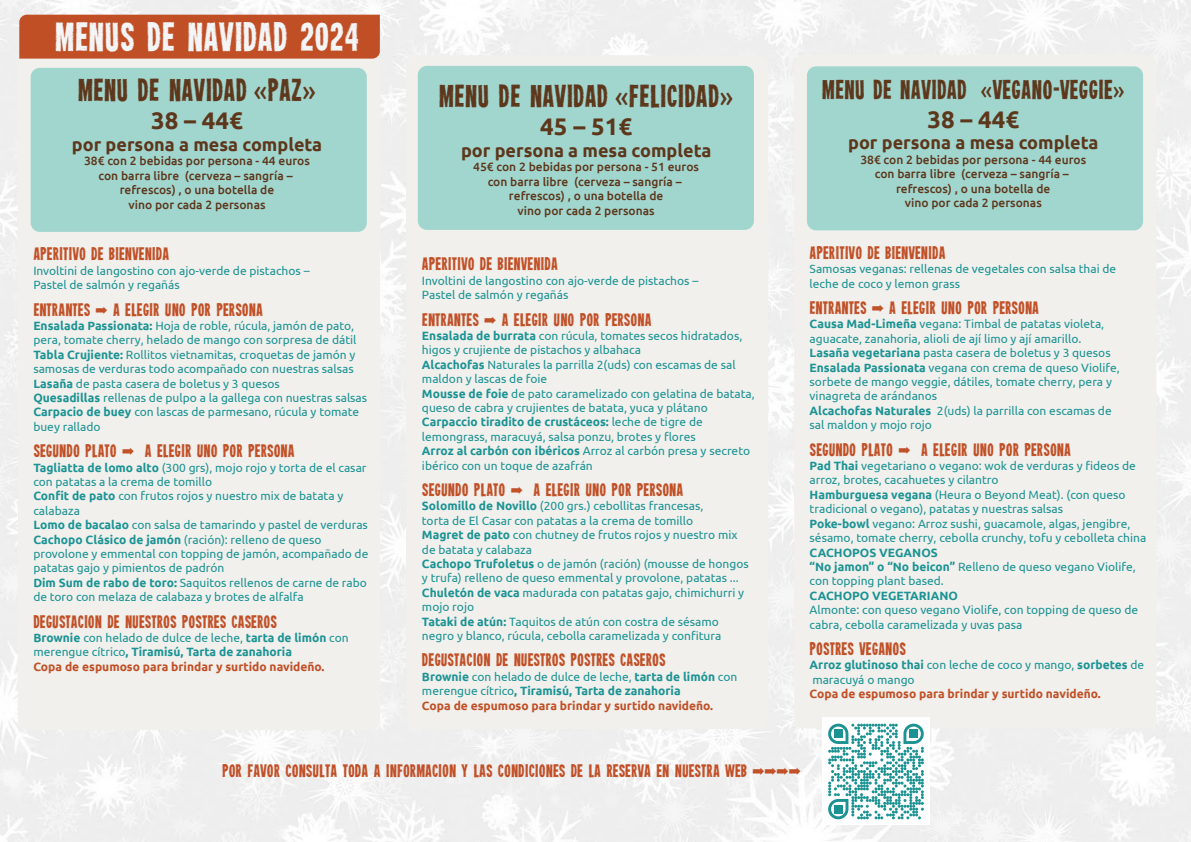
<style>
.page{position:relative;width:1191px;height:842px;background:#fff}
.page>*{position:absolute;margin:0;border:0;box-sizing:border-box;transform-origin:0 0}
.t1{font:36px "Heavyweight";color:#f4f5f6}
.t2{font:28px "Heavyweight";color:#5d371b}
.t3{font:24px "Heavyweight";color:#5d371b}
.t4{font:700 24px "Ubuntu";color:#5d371b}
.t5{font:700 18px "Ubuntu";color:#5d371b}
.t6{font:16px "Heavyweight";color:#c14f26}
.t7{font:12px/14.4px "Ubuntu";color:#1c9394}
.t8{font:500 12px/14.4px "Ubuntu";color:#5d371b;text-align:center}
.t9{font:700 12px/14.4px "Ubuntu";color:#1c9394}
.t10{font:700 12px "Ubuntu";color:#c14f26}
.s1{font-family:"Ubuntu"}
.s2{font-weight:700}
.s3{font-weight:400}
.s4{color:#c14f26}
</style>
<div class="page">
<div style="left:18px;top:56px;width:362px;height:674px;background:#f1f0ec;border-radius:9px"></div>
<div style="left:406px;top:55px;width:362px;height:674px;background:#f1f0ec;border-radius:9px"></div>
<div style="left:31px;top:68px;width:336px;height:164px;background:#a1d6cf;border-radius:9px"></div>
<div style="left:418px;top:66px;width:336px;height:164px;background:#a1d6cf;border-radius:9px"></div>
<div style="left:19px;top:15px;width:361px;height:44px;background:#c14f26"></div>
<div style="left:794px;top:55px;width:362px;height:673px;background:#f1f0ec;border-radius:9px"></div>
<div style="left:807px;top:66px;width:336px;height:164px;background:#a1d6cf;border-radius:9px"></div>
<div style="left:822px;top:718px;width:107px;height:107px;background:#fff"></div>
<svg style="left:828px;top:724px;width:96px;height:95px"></svg>
<div style="left:834px;top:729px;width:8px;height:9px;background:#1c9292"></div>
<div style="left:909px;top:729px;width:9px;height:9px;background:#1c9292"></div>
<div style="left:834px;top:805px;width:8px;height:8px;background:#1c9292"></div>
<h1 class="t1" style="left:55px;top:22px;width:306px">MENUS DE NAVIDAD 2024</h1>
<h2 class="t2" style="left:78px;top:78px;width:240px">MENU DE NAVIDAD <span class="s1">«</span>PAZ<span class="s1">»</span></h2>
<h3 class="t4" style="left:151px;top:106px;width:93px">38 – 44€</h3>
<h3 class="t5" style="left:72px;top:134px;width:252px">por persona a mesa completa</h3>
<p class="t8" style="left:84px;top:153px;width:227px">38€ con 2 bebidas por persona - 44 euros con barra libre (cerveza – sangría – refrescos) , o una botella de<br>vino por cada 2 personas</p>
<h3 class="t6" style="left:33px;top:247px;width:137px">APERITIVO DE BIENVENIDA</h3>
<p class="t7" style="left:33px;top:263px;width:278px">Involtini de langostino con ajo-verde de pistachos –<br>Pastel de salmón y regañás</p>
<h3 class="t6" style="left:33px;top:303px;width:231px">ENTRANTES &gt; A ELEGIR UNO POR PERSONA</h3>
<p class="t7" style="left:33px;top:318px;width:335px"><span class="s2">Ensalada Passionata:</span> Hoja de roble, rúcula, jamón de pato, pera, tomate cherry, helado de mango con sorpresa de dátil <span class="s2">Tabla Crujiente:</span> Rollitos vietnamitas, croquetas de jamón y samosas de verduras todo acompañado con nuestras salsas <span class="s2">Lasaña</span> de pasta casera de boletus y 3 quesos<br><span class="s2">Quesadillas</span> rellenas de pulpo a la gallega con nuestras salsas <span class="s2">Carpacio de buey</span> con lascas de parmesano, rúcula y tomate buey rallado</p>
<h3 class="t6" style="left:33px;top:444px;width:263px">SEGUNDO PLATO &gt; A ELEGIR UNO POR PERSONA</h3>
<p class="t7" style="left:33px;top:460px;width:336px"><span class="s2">Tagliatta de lomo alto</span> (300 grs), mojo rojo y torta de el casar con patatas a la crema de tomillo<br><span class="s2">Confit de pato</span> con frutos rojos y nuestro mix de batata y calabaza<br><span class="s2">Lomo de bacalao</span> con salsa de tamarindo y pastel de verduras <span class="s2">Cachopo Clásico de jamón</span> (ración): relleno de queso provolone y emmental con topping de jamón, acompañado de patatas gajo y pimientos de padrón<br><span class="s2">Dim Sum de rabo de toro:</span> Saquitos rellenos de carne de rabo de toro con melaza de calabaza y brotes de alfalfa</p>
<h3 class="t6" style="left:33px;top:615px;width:245px">DEGUSTACION DE NUESTROS POSTRES CASEROS</h3>
<p class="t9" style="left:33px;top:630px;width:317px">Brownie <span class="s3">con helado de dulce de leche,</span> tarta de limón <span class="s3">con merengue cítrico</span>, Tiramisú, Tarta de zanahoria<br><span class="s4">Copa de espumoso para brindar y surtido navideño.</span></p>
<h2 class="t2" style="left:439px;top:84px;width:296px">MENU DE NAVIDAD <span class="s1">«</span>FELICIDAD<span class="s1">»</span></h2>
<h3 class="t4" style="left:540px;top:112px;width:93px">45 – 51€</h3>
<h3 class="t5" style="left:461px;top:140px;width:252px">por persona a mesa completa</h3>
<p class="t8" style="left:473px;top:159px;width:227px">45€ con 2 bebidas por persona - 51 euros con barra libre (cerveza – sangría – refrescos) , o una botella de<br>vino por cada 2 personas</p>
<h3 class="t6" style="left:422px;top:257px;width:137px">APERITIVO DE BIENVENIDA</h3>
<p class="t7" style="left:422px;top:273px;width:278px">Involtini de langostino con ajo-verde de pistachos –<br>Pastel de salmón y regañás</p>
<h3 class="t6" style="left:422px;top:313px;width:231px">ENTRANTES &gt; A ELEGIR UNO POR PERSONA</h3>
<p class="t7" style="left:422px;top:328px;width:334px"><span class="s2">Ensalada de burrata</span> con rúcula, tomates secos hidratados, higos y crujiente de pistachos y albahaca<br><span class="s2">Alcachofas</span> Naturales la parrilla 2(uds) con escamas de sal maldon y lascas de foie<br><span class="s2">Mousse de foie</span> de pato caramelizado con gelatina de batata, queso de cabra y crujientes de batata, yuca y plátano <span class="s2">Carpaccio tiradito de crustáceos:</span> leche de tigre de lemongrass, maracuyá, salsa ponzu, brotes y flores<br><span class="s2">Arroz al carbón con ibéricos</span> Arroz al carbón presa y secreto ibérico con un toque de azafrán</p>
<h3 class="t6" style="left:422px;top:483px;width:263px">SEGUNDO PLATO &gt; A ELEGIR UNO POR PERSONA</h3>
<p class="t7" style="left:422px;top:498px;width:328px"><span class="s2">Solomillo de Novillo</span> (200 grs.) cebollitas francesas,<br>torta de El Casar con patatas a la crema de tomillo<br><span class="s2">Magret de pato</span> con chutney de frutos rojos y nuestro mix de batata y calabaza<br><span class="s2">Cachopo Trufoletus</span> o de jamón (ración) (mousse de hongos y trufa) relleno de queso emmental y provolone, patatas ...<br><span class="s2">Chuletón de vaca</span> madurada con patatas gajo, chimichurri y mojo rojo<br><span class="s2">Tataki de atún:</span> Taquitos de atún con costra de sésamo negro y blanco, rúcula, cebolla caramelizada y confitura</p>
<h3 class="t6" style="left:422px;top:653px;width:245px">DEGUSTACION DE NUESTROS POSTRES CASEROS</h3>
<p class="t9" style="left:422px;top:669px;width:317px">Brownie <span class="s3">con helado de dulce de leche,</span> tarta de limón <span class="s3">con merengue cítrico</span>, Tiramisú, Tarta de zanahoria<br><span class="s4">Copa de espumoso para brindar y surtido navideño.</span></p>
<h3 class="t3" style="left:822px;top:79px;width:304px">MENU DE NAVIDAD <span class="s1">«</span>VEGANO-VEGGIE<span class="s1">»</span></h3>
<h3 class="t4" style="left:927px;top:105px;width:93px">38 – 44€</h3>
<h3 class="t5" style="left:848px;top:132px;width:252px">por persona a mesa completa</h3>
<p class="t8" style="left:860px;top:152px;width:227px">38€ con 2 bebidas por persona - 44 euros con barra libre (cerveza – sangría – refrescos) , o una botella de<br>vino por cada 2 personas</p>
<h3 class="t6" style="left:809px;top:246px;width:137px">APERITIVO DE BIENVENIDA</h3>
<p class="t7" style="left:809px;top:261px;width:308px">Samosas veganas: rellenas de vegetales con salsa thai de leche de coco y lemon grass</p>
<h3 class="t6" style="left:809px;top:301px;width:231px">ENTRANTES &gt; A ELEGIR UNO POR PERSONA</h3>
<p class="t7" style="left:809px;top:317px;width:312px"><span class="s2">Causa Mad-Limeña</span> vegana: Timbal de patatas violeta, aguacate, zanahoria, alioli de ají limo y ají amarillo.<br><span class="s2">Lasaña vegetariana</span> pasta casera de boletus y 3 quesos <span class="s2">Ensalada Passionata</span> vegana con crema de queso Violife, sorbete de mango veggie, dátiles, tomate cherry, pera y vinagreta de arándanos<br><span class="s2">Alcachofas Naturales</span> 2(uds) la parrilla con escamas de sal maldon y mojo rojo</p>
<h3 class="t6" style="left:809px;top:443px;width:263px">SEGUNDO PLATO &gt; A ELEGIR UNO POR PERSONA</h3>
<p class="t7" style="left:809px;top:458px;width:338px"><span class="s2">Pad Thai</span> vegetariano o vegano: wok de verduras y fideos de arroz, brotes, cacahuetes y cilantro<br><span class="s2">Hamburguesa vegana</span> (Heura o Beyond Meat). (con queso tradicional o vegano), patatas y nuestras salsas<br><span class="s2">Poke-bowl</span> vegano: Arroz sushi, guacamole, algas, jengibre, sésamo, tomate cherry, cebolla crunchy, tofu y cebolleta china</p>
<p class="t7" style="left:809px;top:545px;width:328px"><span class="s2">CACHOPOS VEGANOS<br>“No jamon” o “No beicon”</span> Relleno de queso vegano Violife, con topping plant based.</p>
<p class="t9" style="left:809px;top:588px;width:150px">CACHOPO VEGETARIANO</p>
<p class="t7" style="left:809px;top:602px;width:330px">Almonte: con queso vegano Violife, con topping de queso de cabra, cebolla caramelizada y uvas pasa</p>
<h3 class="t6" style="left:809px;top:642px;width:98px">POSTRES VEGANOS</h3>
<p class="t7" style="left:809px;top:657px;width:336px"><span class="s2">Arroz glutinoso thai</span> con leche de coco y mango, <span class="s2">sorbetes</span> de maracuyá o mango</p>
<p class="t10" style="left:809px;top:686px;width:293px">Copa de espumoso para brindar y surtido navideño.</p>
<h3 class="t6" style="left:222px;top:764px;width:580px">POR FAVOR CONSULTA TODA A INFORMACION Y LAS CONDICIONES DE LA RESERVA EN NUESTRA WEB &gt;&gt;&gt;&gt;</h3>
</div>
